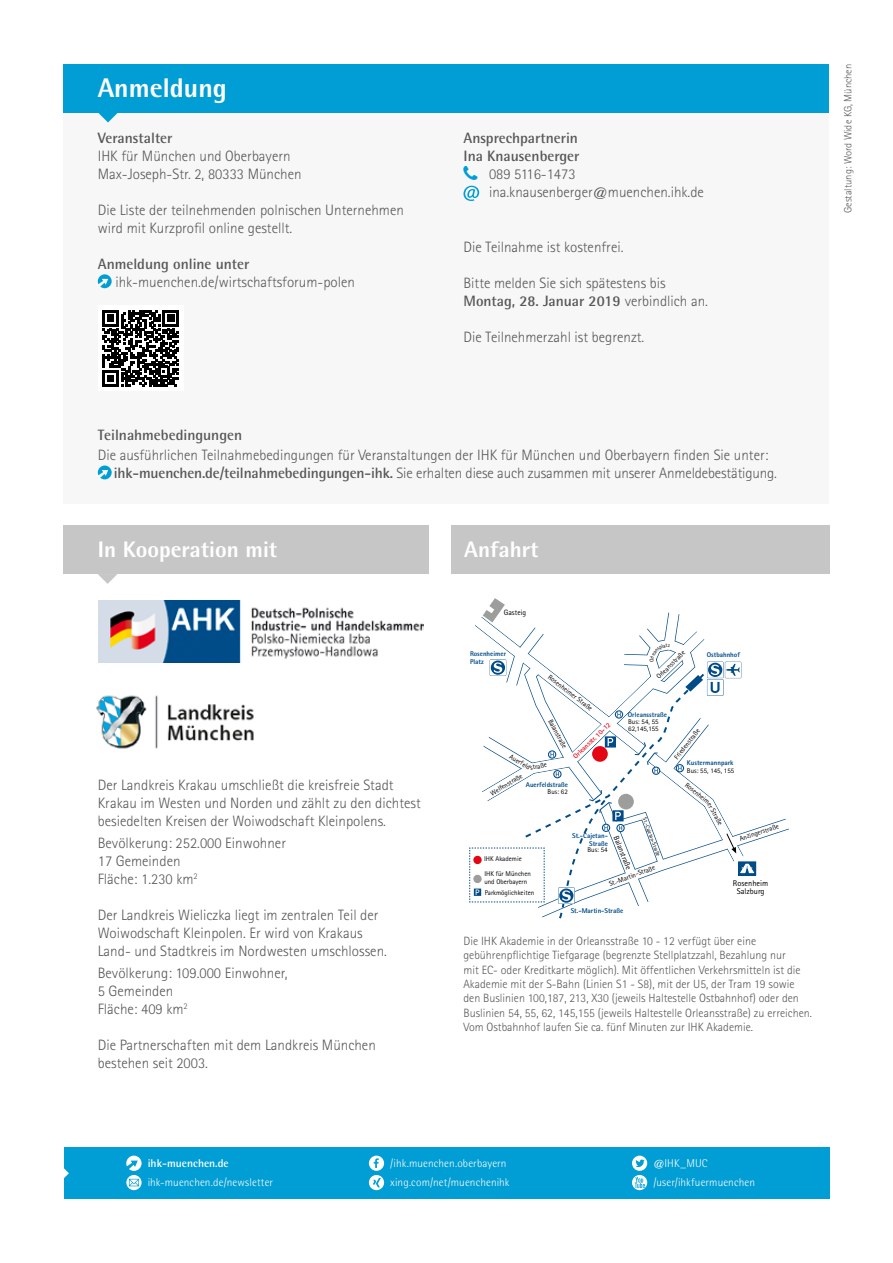
<style>
.page{position:relative;width:893px;height:1263px;background:#fff}
.page>*{position:absolute;margin:0;border:0;box-sizing:border-box;transform-origin:0 0}
.t1{font:800 27px "Agfa Rotis Semisans";color:#fff}
.t2{font:800 22.5px "Agfa Rotis Semisans";color:#fff}
.t3{font:300 15px/18px "Agfa Rotis Sans Serif";color:#575756}
.t4{font:700 15px/18px "Agfa Rotis Semisans";color:#575756}
.t5{font:300 12px/14.4px "Agfa Rotis Sans Serif";color:#575756}
.t6{font:300 11.25px/18.6px "Agfa Rotis Semisans";letter-spacing:.01em;color:#fff}
.t7{font:700 11.25px "Agfa Rotis Semisans";color:#fff}
.t8{font:300 10.5px "Agfa Rotis Sans Serif";color:#575756}
.t9{font:8.25px/7.6px "Agfa Rotis Sans Serif";color:#000;text-align:center}
.t10{font:7.65px "Agfa Rotis Sans Serif";color:#000}
.t11{font:6.9px/7.6px "Agfa Rotis Sans Serif";color:#000}
.t12{font:800 6.9px/7.6px "Agfa Rotis Sans Serif";color:#004b88}
.t13{font:700 6.9px "Agfa Rotis Sans Serif";color:#e30613}
.t14{font:5.55px "Agfa Rotis Sans Serif";color:#000}
.s1{font-family:"Agfa Rotis Sans Serif";font-weight:300}
.s2{font-family:"Agfa Rotis Semisans";font-weight:700}
</style>
<div class="page">
<div style="left:64px;top:92px;width:765px;height:411px;background:#f7f7f7"></div>
<svg style="left:98px;top:274px;width:14px;height:14px"></svg>
<svg style="left:463px;top:186px;width:16px;height:15px"></svg>
<div style="left:64px;top:64px;width:765px;height:49px;background:#009ed4"></div>
<svg style="left:98px;top:113px;width:20px;height:9px"></svg>
<svg style="left:98px;top:465px;width:14px;height:14px"></svg>
<div style="left:64px;top:1147px;width:765px;height:52px;background:#009ed4"></div>
<svg style="left:64px;top:1168px;width:5px;height:10px"></svg>
<svg style="left:369px;top:1175px;width:15px;height:15px"></svg>
<svg style="left:373px;top:1178px;width:8px;height:9px"></svg>
<svg style="left:126px;top:1175px;width:16px;height:15px"></svg>
<svg style="left:129px;top:1179px;width:10px;height:7px"></svg>
<svg style="left:126px;top:1155px;width:16px;height:16px"></svg>
<svg style="left:632px;top:1155px;width:15px;height:16px"></svg>
<svg style="left:635px;top:1159px;width:10px;height:8px"></svg>
<svg style="left:632px;top:1175px;width:15px;height:15px"></svg>
<svg style="left:635px;top:1177px;width:10px;height:11px"></svg>
<div style="left:369px;top:1155px;width:15px;height:16px;background:#fff;border-radius:50%"></div>
<svg style="left:374px;top:1158px;width:5px;height:10px"></svg>
<div style="left:98px;top:306px;width:85px;height:85px;background:#fff"></div>
<svg style="left:102px;top:310px;width:77px;height:77px"></svg>
<div style="left:451px;top:525px;width:378px;height:49px;background:#c6c6c6"></div>
<div style="left:64px;top:525px;width:365px;height:49px;background:#c6c6c6"></div>
<svg style="left:98px;top:574px;width:19px;height:10px"></svg>
<img style="left:98px;top:600px;width:325px;height:63px">
<img style="left:96px;top:695px;width:158px;height:54px">
<svg style="left:469px;top:598px;width:320px;height:321px"></svg>
<h1 class="t1" style="left:98px;top:71px;width:131px">Anmeldung</h1>
<p class="t4" style="left:98px;top:128px;width:76px">Veranstalter</p>
<p class="t3" style="left:98px;top:147px;width:205px">IHK für München und Oberbayern<br>Max-Joseph-Str. 2, 80333 München</p>
<p class="t3" style="left:98px;top:201px;width:308px">Die Liste der teilnehmenden polnischen Unternehmen wird mit Kurzprofil online gestellt.</p>
<p class="t4" style="left:98px;top:254px;width:153px">Anmeldung online unter</p>
<p class="t3" style="left:115px;top:273px;width:241px">ihk-muenchen.de/wirtschaftsforum-polen</p>
<p class="t4" style="left:463px;top:128px;width:117px">Ansprechpartnerin<br>Ina Knausenberger</p>
<p class="t3" style="left:489px;top:165px;width:216px">089 5116-1473 ina.knausenberger@muenchen.ihk.de</p>
<p class="t3" style="left:463px;top:238px;width:161px">Die Teilnahme ist kostenfrei.</p>
<p class="t3" style="left:463px;top:274px;width:204px">Bitte melden Sie sich spätestens bis</p>
<p class="t4" style="left:463px;top:292px;width:246px">Montag, 28. Januar 2019 <span class="s1">verbindlich an.</span></p>
<p class="t3" style="left:463px;top:328px;width:182px">Die Teilnehmerzahl ist begrenzt.</p>
<p class="t8" style="left:842px;top:213px;width:151px;rotate:-90deg">Gestaltung: Word Wide KG, München</p>
<p class="t4" style="left:98px;top:425px;width:146px">Teilnahmebedingungen</p>
<p class="t3" style="left:114px;top:446px;width:665px;text-indent:-16px">Die ausführlichen Teilnahmebedingungen für Veranstaltungen der IHK für München und Oberbayern finden Sie unter: <span class="s2">ihk-muenchen.de/teilnahmebedingungen-ihk.</span> Sie erhalten diese auch zusammen mit unserer Anmeldebestätigung.</p>
<h2 class="t2" style="left:98px;top:535px;width:181px">In Kooperation mit</h2>
<p class="t3" style="left:98px;top:775px;width:325px">Der Landkreis Krakau umschließt die kreisfreie Stadt<br>Krakau im Westen und Norden und zählt zu den dichtest besiedelten Kreisen der Woiwodschaft Kleinpolens.</p>
<p class="t3" style="left:98px;top:834px;width:190px">Bevölkerung: 252.000 Einwohner<br>17 Gemeinden<br>Fläche: 1.230 km<sup>2</sup></p>
<p class="t3" style="left:98px;top:906px;width:291px">Der Landkreis Wieliczka liegt im zentralen Teil der<br>Woiwodschaft Kleinpolen. Er wird von Krakaus<br>Land- und Stadtkreis im Nordwesten umschlossen.</p>
<p class="t3" style="left:98px;top:964px;width:191px">Bevölkerung: 109.000 Einwohner,<br>5 Gemeinden<br>Fläche: 409 km<sup>2</sup></p>
<p class="t3" style="left:98px;top:1036px;width:280px">Die Partnerschaften mit dem Landkreis München bestehen seit 2003.</p>
<h2 class="t2" style="left:464px;top:535px;width:76px">Anfahrt</h2>
<p class="t10" style="left:504px;top:608px;width:24px">Gasteig</p>
<p class="t12" style="left:470px;top:650px;width:38px">Rosenheimer<br>Platz</p>
<p class="t11" style="left:655px;top:675px;width:39px;rotate:-44deg">Orleansstraße</p>
<p class="t12" style="left:707px;top:651px;width:35px">Ostbahnhof</p>
<p class="t11" style="left:551px;top:673px;width:56px;rotate:38deg">Rosenheimer Straße</p>
<p class="t12" style="left:628px;top:711px;width:41px">Orleansstraße</p>
<p class="t11" style="left:553px;top:718px;width:34px;rotate:62deg">Balanstraße</p>
<p class="t11" style="left:628px;top:717px;width:32px">Bus: 54, 55<br>62,145,155</p>
<p class="t13" style="left:571px;top:754px;width:50px;rotate:-44deg">Orleansstr. 10-12</p>
<p class="t11" style="left:673px;top:756px;width:38px;rotate:-51deg">Friedenstraße</p>
<p class="t11" style="left:512px;top:753px;width:24px;rotate:30deg">Auerfeld</p>
<p class="t11" style="left:530px;top:763px;width:18px;rotate:-9deg">straße</p>
<p class="t12" style="left:687px;top:759px;width:48px">Kustermannpark</p>
<p class="t11" style="left:687px;top:767px;width:49px">Bus: 55, 145, 155</p>
<p class="t11" style="left:489px;top:790px;width:37px;rotate:-31deg">Welfenstraße</p>
<p class="t12" style="left:526px;top:780px;width:44px">Auerfeldstraße</p>
<p class="t11" style="left:688px;top:781px;width:31px;rotate:39deg">Rosenheim</p>
<p class="t11" style="left:713px;top:801px;width:26px;rotate:62deg">er Straße</p>
<p class="t11" style="left:548px;top:788px;width:22px">Bus: 62</p>
<p class="t14" style="left:648px;top:816px;width:42px;rotate:70deg">St.-Cajetan-Straße</p>
<p class="t11" style="left:739px;top:835px;width:42px;rotate:-18deg">Anzingerstraße</p>
<p class="t12" style="left:572px;top:832px;width:37px;text-align:right">St.-Cajetan-<br>Straße</p>
<p class="t10" style="left:620px;top:834px;width:37px;rotate:68deg">Balanstraße</p>
<p class="t11" style="left:608px;top:880px;width:50px;rotate:-20deg">St.-Martin-Straße</p>
<p class="t12" style="left:571px;top:907px;width:54px">St.-Martin-Straße</p>
<p class="t11" style="left:587px;top:846px;width:22px">Bus: 54</p>
<p class="t11" style="left:484px;top:855px;width:39px">IHK Akademie</p>
<p class="t11" style="left:485px;top:889px;width:51px">Parkmöglichkeiten</p>
<p class="t11" style="left:484px;top:870px;width:48px">IHK für München und Oberbayern</p>
<p class="t9" style="left:733px;top:879px;width:37px">Rosenheim<br>Salzburg</p>
<p class="t5" style="left:463px;top:933px;width:350px">Die IHK Akademie in der Orleansstraße 10 - 12 verfügt über eine gebührenpflichtige Tiefgarage (begrenzte Stellplatzzahl, Bezahlung nur<br>mit EC- oder Kreditkarte möglich). Mit öffentlichen Verkehrsmitteln ist die Akademie mit der S-Bahn (Linien S1 - S8), mit der U5, der Tram 19 sowie den Buslinien 100,187, 213, X30 (jeweils Haltestelle Ostbahnhof) oder den Buslinien 54, 55, 62, 145,155 (jeweils Haltestelle Orleansstraße) zu erreichen.<br>Vom Ostbahnhof laufen Sie ca. fünf Minuten zur IHK Akademie.</p>
<p class="t7" style="left:148px;top:1156px;width:83px">ihk-muenchen.de</p>
<p class="t6" style="left:148px;top:1173px;width:127px">ihk-muenchen.de/newsletter</p>
<p class="t6" style="left:390px;top:1154px;width:118px">/ihk.muenchen.oberbayern</p>
<p class="t6" style="left:390px;top:1173px;width:121px">xing.com/net/muenchenihk</p>
<p class="t6" style="left:653px;top:1154px;width:103px">@IHK_MUC /user/ihkfuermuenchen</p>
</div>
